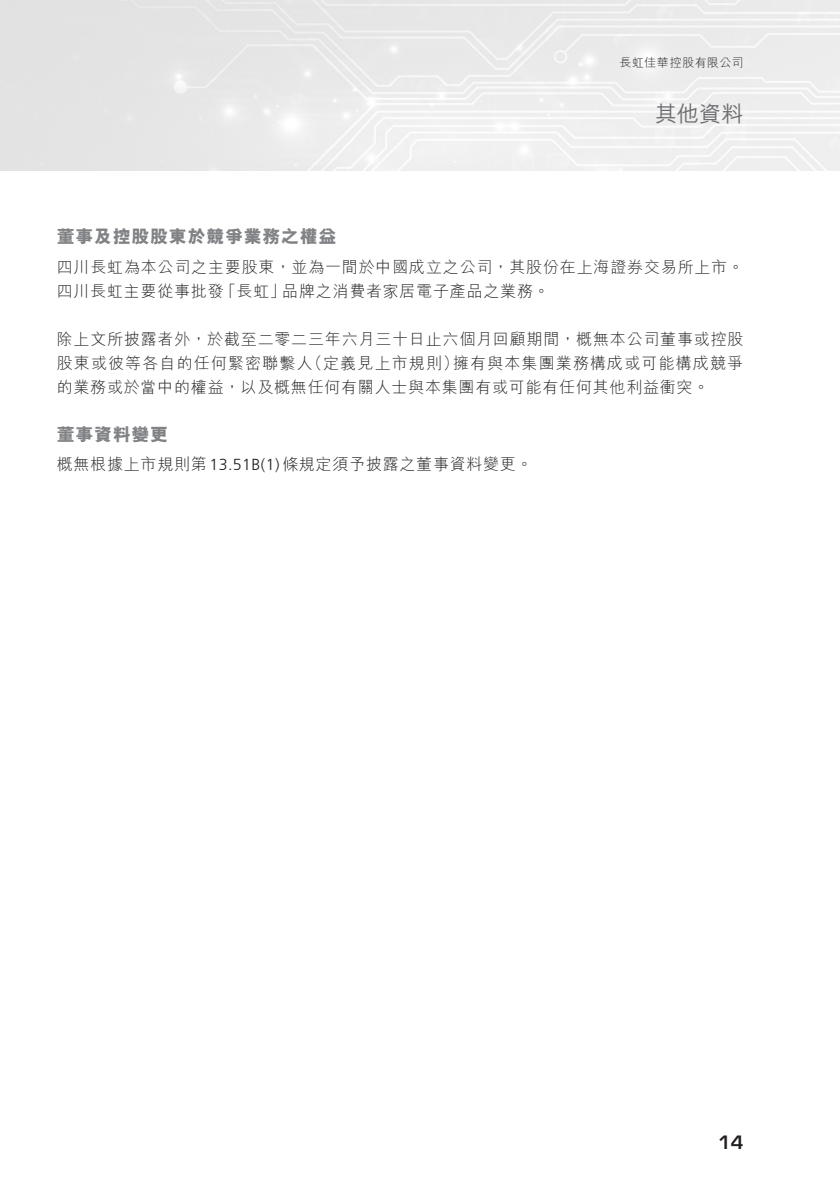
<style>
.page{position:relative;width:840px;height:1191px;background:#fff}
.page>*{position:absolute;margin:0;border:0;box-sizing:border-box;transform-origin:0 0}
.t1{font:500 22px "M Hei HK";color:#6c6d70}
._01_H1{font:800 18px "M Hei HK";letter-spacing:.04em;color:#808285}
.t2{font:600 18px "Eurostile LT Std";color:#231f20}
._00_txt{font:300 16px/24px "M Hei HK";letter-spacing:.05em;color:#231f20}
._00_txt-2{font:300 16px "M Hei HK";letter-spacing:.07em;color:#231f20}
.t3{font:300 12px "M Hei HK";letter-spacing:.045em;color:#231f20}
.s1{font-family:"Frutiger LT Std"}
</style>
<div class="page">
<p class="t3" style="left:619px;top:57px;width:125px">長虹佳華控股有限公司</p>
<h1 class="t1" style="left:654px;top:98px;width:90px">其他資料</h1>
<p class="_01_H1" style="left:57px;top:227px;width:281px">董事及控股股東於競爭業務之權益</p>
<p class="_00_txt" style="left:282px;top:254px;width:463px;text-indent:-225px">四川長虹為本公司之主要股東，並為一間於中國成立之公司，其股份在上海證券交易所上市。品牌之消費者家居電子產品之業務。</p>
<p class="_00_txt" style="left:57px;top:278px;width:168px">四川長虹主要從事批發</p>
<p class="_00_txt" style="left:57px;top:326px;width:688px;text-align:right">除上文所披露者外，於截至二零二三年六月三十日止六個月回顧期間，概無本公司董事或控股擁有與本集團業務構成或可能構成競爭</p>
<p class="_00_txt" style="left:220px;top:278px;width:67px">「長虹」</p>
<p class="_00_txt-2" style="left:306px;top:354px;width:154px">（定義見上市規則）</p>
<p class="_00_txt" style="left:57px;top:350px;width:653px">股東或彼等各自的任何緊密聯繫人<br>的業務或於當中的權益，以及概無任何有關人士與本集團有或可能有任何其他利益衝突。</p>
<p class="_01_H1" style="left:57px;top:425px;width:113px">董事資料變更</p>
<p class="_00_txt" style="left:57px;top:452px;width:477px">概無根據上市規則第<span class="s1">13.51 )1(B</span> 條規定須予披露之董事資料變更。</p>
<p class="t2" style="left:717px;top:1131px;width:27px">14</p>
</div>
